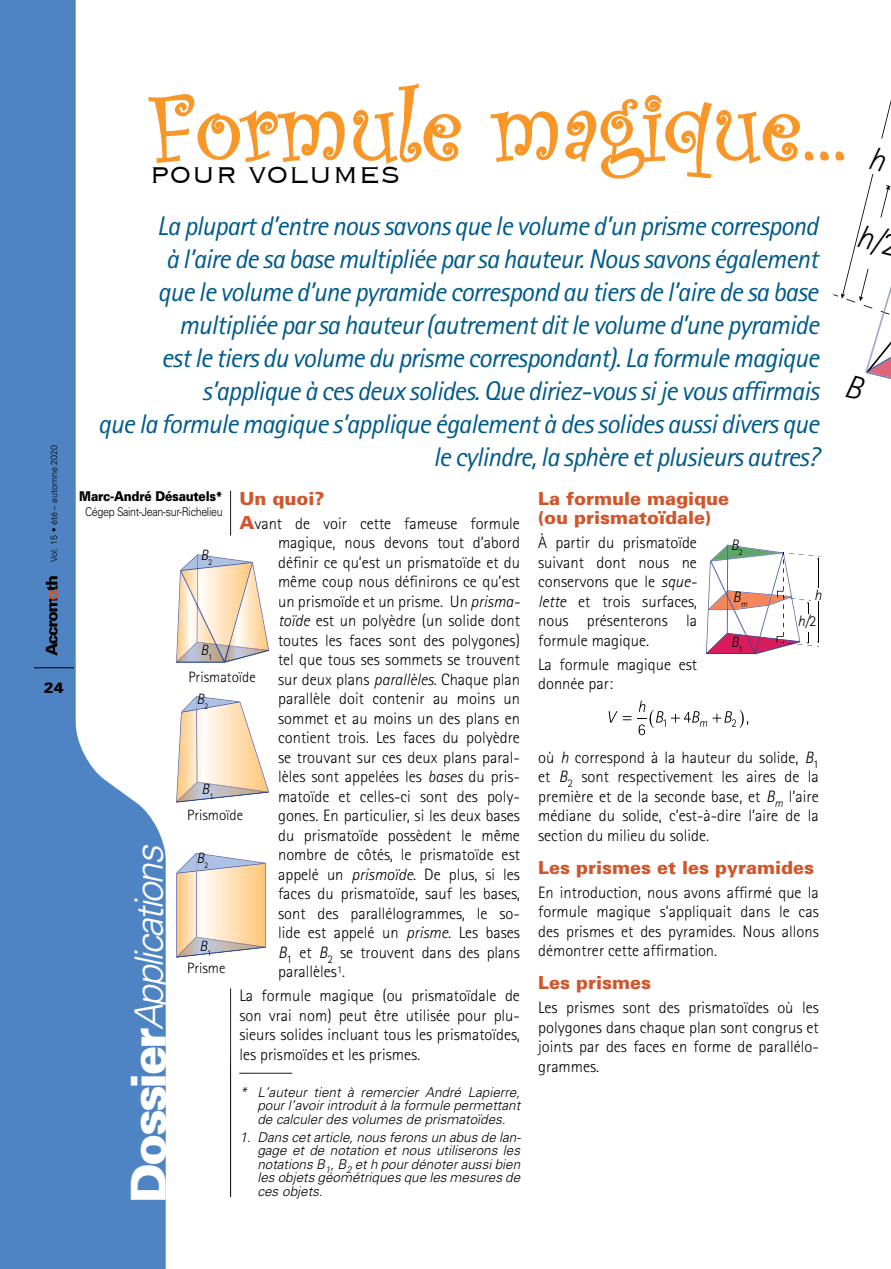
<style>
.page{position:relative;width:891px;height:1269px;background:#fff}
.page>*{position:absolute;margin:0;border:0;box-sizing:border-box;transform-origin:0 0}
.t1{font:99px "KENDRIC Bold";color:#f89728}
.t2{font:italic 300 39px "Univers";color:#fff}
.t3{font:300 36px "Copperplate";color:#000}
.t4{font:italic 27px/33px "Rotis Sans Serif";letter-spacing:-.03em;color:#005b89;text-align:right}
.t5{font:900 18px/19.5px "Univers";color:#d1562b}
.t6{font:300 16.5px/19.5px "Rotis Sans Serif";color:#000;text-align:justify}
.t7{font:italic 300 15.15px/26.8px "Rotis Sans Serif";color:#000}
.t8{font:300 15px "Rotis Sans Serif";color:#000}
.t9{font:italic 300 15px "Rotis Sans Serif";color:#000}
.t10{font:900 15px "Univers";color:#000}
.t11{font:italic 300 13.5px/13.5px "Univers";color:#000;text-align:justify}
.t12{font:900 13.5px "Univers";letter-spacing:-.02em;color:#000;scale:.89 1}
.t13{font:300 12px "Univers";letter-spacing:-.03em;color:#000;scale:.89 1}
.t14{font:300 9px "Univers";color:#000}
.s1{font-family:"Univers";font-weight:900;font-size:18px;color:#d1562b}
.s2{font-style:italic}
.s3{font-style:normal}
.s4{font-weight:900;font-style:normal;font-size:48.3px}
</style>
<div class="page">
<svg style="left:0;top:0;width:166px;height:1269px;fill:#4f84c4"></svg>
<hr style="left:34px;top:668px;width:40px;height:1px;background:#000">
<svg style="left:46px;top:576px;width:12px;height:80px"></svg>
<hr style="left:230px;top:988px;width:1px;height:209px;background:#000">
<div style="left:216px;top:468px;width:328px;height:619px;background:#fff"></div>
<svg style="left:609px;top:711px;width:8px;height:12px"></svg>
<svg style="left:623px;top:716px;width:8px;height:4px"></svg>
<svg style="left:637px;top:701px;width:70px;height:34px"></svg>
<svg style="left:713px;top:710px;width:35px;height:18px"></svg>
<svg style="left:176px;top:554px;width:93px;height:109px"></svg>
<svg style="left:176px;top:696px;width:93px;height:106px"></svg>
<svg style="left:176px;top:853px;width:90px;height:105px"></svg>
<svg style="left:706px;top:545px;width:115px;height:110px"></svg>
<svg style="left:833px;top:100px;width:58px;height:280px"></svg>
<p class="t14" style="left:48px;top:562px;width:119px;rotate:-90deg">Vol. 15 • été – automne 2020</p>
<p class="t10" style="left:44px;top:678px;width:22px">24</p>
<h1 class="t1" style="left:149px;top:54px;width:699px">Formule magique...</h1>
<h3 class="t3" style="left:149px;top:150px;width:253px">pour volumes</h3>
<p class="t4" style="left:98px;top:210px;width:723px">La plupart d’entre nous savons que le volume d’un prisme correspond<br>à l’aire de sa base multipliée par sa hauteur. Nous savons également<br>que le volume d’une pyramide correspond au tiers de l’aire de sa base multipliée par sa hauteur (autrement dit le volume d’une pyramide<br>est le tiers du volume du prisme correspondant). La formule magique s’applique à ces deux solides. Que diriez-vous si je vous affirmais<br>que la formule magique s’applique également à des solides aussi divers que le cylindre, la sphère et plusieurs autres?</p>
<p class="t5" style="left:239px;top:488px;width:87px">Un quoi?</p>
<p class="t6" style="left:278px;top:514px;width:243px;text-indent:-39px"><span class="s1">A</span>vant de voir cette fameuse formule magique, nous devons tout d’abord définir ce qu’est un prismatoïde et du même coup nous définirons ce qu’est un prismoïde et un prisme. Un <span class="s2">prisma&shy;toïde</span> est un polyèdre (un solide dont toutes les faces sont des polygones) tel que tous ses sommets se trouvent sur deux plans <span class="s2">parallèles</span>. Chaque plan parallèle doit contenir au moins un sommet et au moins un des plans en contient trois. Les faces du polyèdre se trouvant sur ces deux plans paral&shy;lèles sont appelées les <span class="s2">bases</span> du pris&shy;matoïde et celles-ci sont des poly&shy;gones. En particulier, si les deux bases du prismatoïde possèdent le même nombre de côtés, le prismatoïde est appelé un <span class="s2">prismoïde</span>. De plus, si les faces du prismatoïde, sauf les bases, sont des parallélogrammes, le so&shy;lide est appelé un <span class="s2">prisme</span>. Les bases <span class="s2">B</span><sub>1</sub> et <span class="s2">B</span><sub>2</sub> se trouvent dans des plans parallèles<sup>1</sup>.</p>
<p class="t6" style="left:239px;top:986px;width:282px">La formule magique (ou prismatoïdale de son vrai nom) peut être utilisée pour plu&shy;sieurs solides incluant tous les prismatoïdes, les prismoïdes et les prismes.</p>
<p class="t12" style="left:79px;top:488px;width:163px">Marc-André Désautels*</p>
<p class="t13" style="left:85px;top:504px;width:156px">Cégep Saint-Jean-sur-Richelieu</p>
<p class="t5" style="left:538px;top:488px;width:192px">La formule magique (ou prismatoïdale)</p>
<p class="t6" style="left:538px;top:533px;width:160px">À partir du prismatoïde suivant dont nous ne conservons que le <span class="s2">sque&shy;lette</span> et trois surfaces, nous présenterons la formule magique.</p>
<p class="t6" style="left:538px;top:655px;width:160px">La formule magique est donnée par:</p>
<p class="t7" style="left:731px;top:532px;width:14px">B<sub>2</sub></p>
<p class="t7" style="left:733px;top:584px;width:16px">B<sub>m</sub></p>
<p class="t7" style="left:797px;top:581px;width:26px;text-indent:17px">h h/<span class="s3">2</span></p>
<p class="t9" style="left:201px;top:546px;width:13px">B<sub>2</sub></p>
<p class="t7" style="left:731px;top:629px;width:14px">B<sub>1</sub></p>
<p class="t9" style="left:201px;top:642px;width:13px">B<sub>1</sub></p>
<p class="t8" style="left:188px;top:669px;width:69px">Prismatoïde</p>
<p class="t9" style="left:197px;top:690px;width:13px">B<sub>2</sub></p>
<p class="t6" style="left:538px;top:748px;width:282px">où <span class="s2">h</span> correspond à la hauteur du solide, <span class="s2">B</span><sub>1 </sub>et <span class="s2">B</span><sub>2</sub> sont respectivement les aires de la première et de la seconde base, et <span class="s2">B</span><sub>m</sub> l’aire médiane du solide, c’est-à-dire l’aire de la section du milieu du solide.</p>
<p class="t5" style="left:538px;top:857px;width:277px">Les prismes et les pyramides</p>
<p class="t6" style="left:538px;top:883px;width:282px">En introduction, nous avons affirmé que la formule magique s’appliquait dans le cas des prismes et des pyramides. Nous allons démontrer cette affirmation.</p>
<p class="t5" style="left:538px;top:973px;width:115px">Les prismes</p>
<p class="t6" style="left:538px;top:998px;width:282px">Les prismes sont des prismatoïdes où les polygones dans chaque plan sont congrus et joints par des faces en forme de parallélo&shy;grammes.</p>
<p class="t9" style="left:202px;top:780px;width:13px">B<sub>1</sub></p>
<p class="t8" style="left:187px;top:806px;width:58px">Prismoïde</p>
<h2 class="t2" style="left:126px;top:1203px;width:360px;rotate:-90deg"><span class="s4">Dossier</span>Applications</h2>
<p class="t9" style="left:196px;top:850px;width:13px">B<sub>2</sub></p>
<p class="t9" style="left:199px;top:937px;width:13px">B<sub>1</sub></p>
<p class="t8" style="left:187px;top:959px;width:40px">Prisme</p>
<p class="t11" style="left:257px;top:1085px;width:264px;text-indent:-18px">* L’auteur tient à remercier André Lapierre, pour l’avoir introduit à la formule permettant de calculer des volumes de prismatoïdes.</p>
<p class="t11" style="left:257px;top:1130px;width:264px;text-indent:-18px">1. Dans cet article, nous ferons un abus de lan&shy;gage et de notation et nous utiliserons les notations B<sub>1</sub>, B<sub>2</sub> et h pour dénoter aussi bien les objets géométriques que les mesures de ces objets.</p>
</div>
